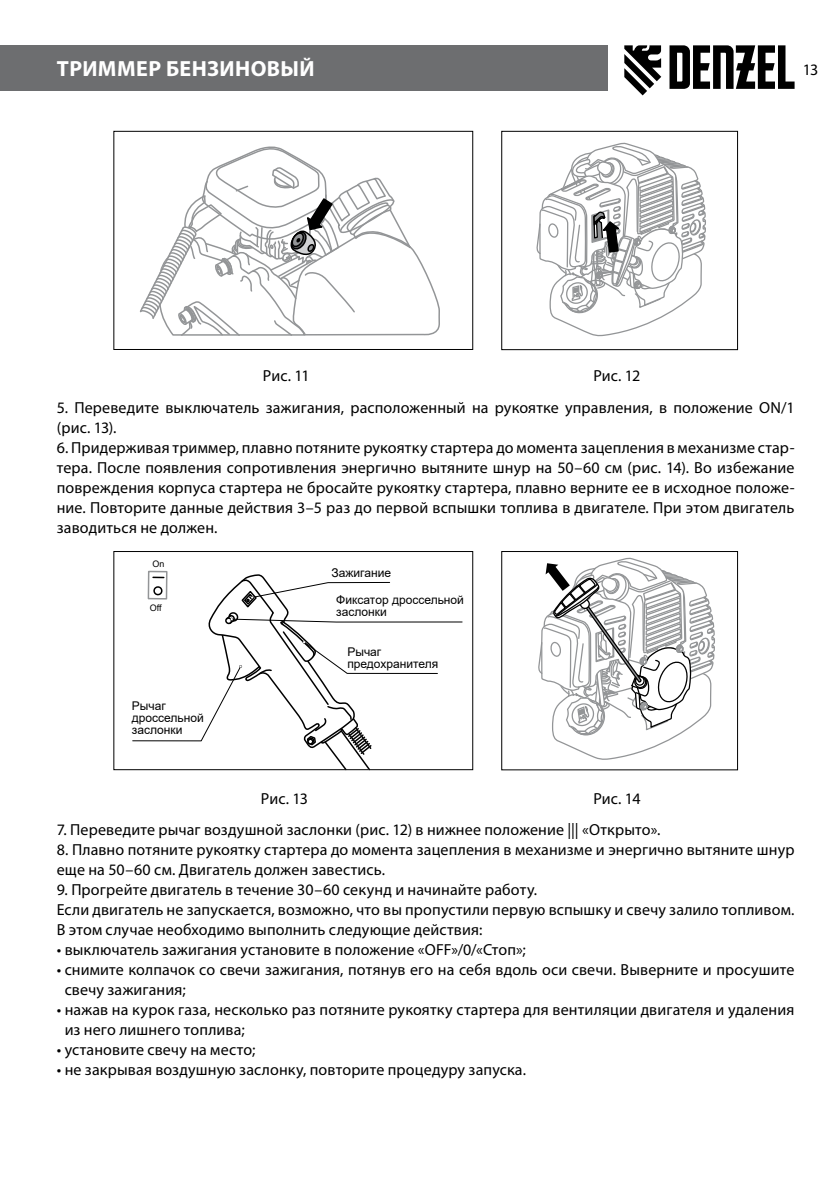
<style>
.page{position:relative;width:840px;height:1191px;background:#fff}
.page>*{position:absolute;margin:0;border:0;box-sizing:border-box;transform-origin:0 0}
.t1{font:700 22px "Myriad Pro";letter-spacing:.015em;color:#fff}
.t2{font:16px/20px "Myriad Pro";letter-spacing:.01em;color:#000}
.t3{font:12px/12px "Arial";color:#000}
.t4{font:9px "Arial";color:#000}
</style>
<div class="page">
<div style="left:0;top:45px;width:607px;height:46px;background:#6d6e70"></div>
<svg style="left:624px;top:45px;width:37px;height:50px"></svg>
<svg style="left:669px;top:45px;width:125px;height:44px"></svg>
<div style="left:113px;top:131px;width:360px;height:219px;border:1px solid #000"></div>
<div style="left:501px;top:131px;width:236px;height:219px;border:1px solid #000"></div>
<svg style="left:139px;top:146px;width:301px;height:190px"></svg>
<svg style="left:534px;top:130px;width:172px;height:221px"></svg>
<div style="left:113px;top:551px;width:360px;height:219px;border:1px solid #000"></div>
<div style="left:501px;top:551px;width:236px;height:219px;border:1px solid #000"></div>
<svg style="left:132px;top:573px;width:330px;height:198px"></svg>
<div style="left:147px;top:571px;width:20px;height:28px;border:2px solid #939597"></div>
<svg style="left:536px;top:551px;width:179px;height:209px"></svg>
<h1 class="t1" style="left:57px;top:58px;width:259px">ТРИММЕР БЕНЗИНОВЫЙ</h1>
<p class="t2" style="left:802px;top:62px;width:17px">13</p>
<p class="t2" style="left:263px;top:367px;width:48px">Рис. 11</p>
<p class="t2" style="left:593px;top:367px;width:48px">Рис. 12</p>
<p class="t2" style="left:57px;top:398px;width:739px">5. Переведите выключатель зажигания, расположенный на рукоятке управления, в положение ОN/1 (рис. 13).</p>
<p class="t2" style="left:57px;top:438px;width:739px;text-align:justify">6. Придерживая триммер, плавно потяните рукоятку стартера до момента зацепления в механизме стар&shy;тера. После появления сопротивления энергично вытяните шнур на 50–60 см (рис. 14). Во избежание повреждения корпуса стартера не бросайте рукоятку стартера, плавно верните ее в исходное положе&shy;ние. Повторите данные действия 3–5 раз до первой вспышки топлива в двигателе. При этом двигатель заводиться не должен.</p>
<p class="t4" style="left:152px;top:558px;width:13px">On</p>
<p class="t4" style="left:150px;top:602px;width:13px">Off</p>
<p class="t3" style="left:132px;top:700px;width:73px">Рычаг дроссельной заслонки</p>
<p class="t3" style="left:331px;top:566px;width:61px">Зажигание</p>
<p class="t3" style="left:336px;top:593px;width:129px">Фиксатор дроссельной заслонки</p>
<p class="t3" style="left:347px;top:645px;width:92px">Рычаг предохранителя</p>
<p class="t2" style="left:261px;top:789px;width:49px">Рис. 13</p>
<p class="t2" style="left:593px;top:789px;width:49px">Рис. 14</p>
<p class="t2" style="left:57px;top:821px;width:605px">7. Переведите рычаг воздушной заслонки (рис. 12) в нижнее положение ||| «Открыто».</p>
<p class="t2" style="left:57px;top:841px;width:739px">8. Плавно потяните рукоятку стартера до момента зацепления в механизме и энергично вытяните шнур еще на 50–60 см. Двигатель должен завестись.</p>
<p class="t2" style="left:57px;top:881px;width:738px">9. Прогрейте двигатель в течение 30–60 секунд и начинайте работу.<br>Если двигатель не запускается, возможно, что вы пропустили первую вспышку и свечу залило топливом.<br>В этом случае необходимо выполнить следующие действия:</p>
<p class="t2" style="left:57px;top:941px;width:470px">• выключатель зажигания установите в положение «OFF»/0/«Стоп»;</p>
<p class="t2" style="left:65px;top:961px;width:731px;text-indent:-8px">• снимите колпачок со свечи зажигания, потянув его на себя вдоль оси свечи. Выверните и просушите свечу зажигания;</p>
<p class="t2" style="left:65px;top:1001px;width:731px;text-indent:-8px">• нажав на курок газа, несколько раз потяните рукоятку стартера для вентиляции двигателя и удаления из него лишнего топлива;</p>
<p class="t2" style="left:57px;top:1041px;width:200px">• установите свечу на место;</p>
<p class="t2" style="left:57px;top:1061px;width:470px">• не закрывая воздушную заслонку, повторите процедуру запуска.</p>
</div>
